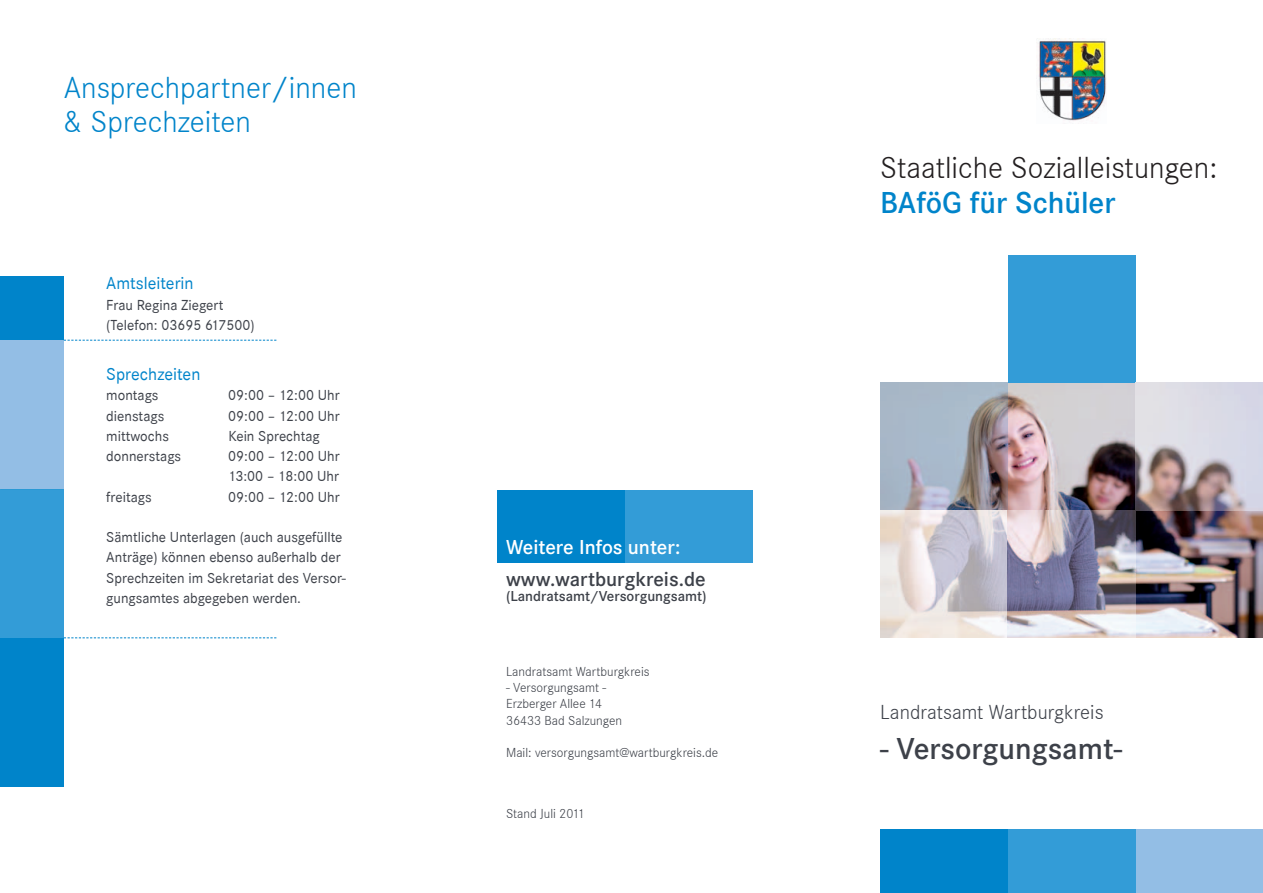
<style>
.page{position:relative;width:1263px;height:893px;background:#fff}
.page>*{position:absolute;margin:0;border:0;box-sizing:border-box;transform-origin:0 0}
.t1{font:300 31.5px/34.5px "Corporate S";color:#0084ca}
.t2{font:300 31.5px "Corporate S";color:#231f20}
.t3{font:600 31.5px "Corporate S";color:#3d4149}
.t4{font:600 31.5px "Corporate S";color:#0084ca}
.t5{font:300 21px "Corporate S";color:#3d4149}
.t6{font:600 21px "Corporate S";color:#3d4149}
.t7{font:600 21px "Corporate S";color:#fff}
.t8{font:18px "Corporate S";color:#0084ca}
.t9{font:15px/20.2px "Corporate S";color:#3d4149}
.t10{font:600 15px "Corporate S";color:#3d4149}
.t11{font:300 13.5px/16.2px "Corporate S";color:#3d4149}
</style>
<div class="page">
<img style="left:1038px;top:38px;width:68px;height:83px">
<img style="left:1008px;top:383px;width:255px;height:255px">
<div style="left:1008px;top:255px;width:127px;height:128px;background:#339cd7"></div>
<img style="left:880px;top:383px;width:128px;height:255px">
<img style="left:1135px;top:383px;width:128px;height:127px">
<img style="left:880px;top:510px;width:128px;height:1px">
<img style="left:1008px;top:510px;width:127px;height:128px">
<div style="left:1135px;top:829px;width:128px;height:64px;background:#93bee5"></div>
<div style="left:880px;top:829px;width:128px;height:64px;background:#0084ca"></div>
<div style="left:1008px;top:829px;width:127px;height:64px;background:#339cd7"></div>
<div style="left:497px;top:490px;width:128px;height:72px;background:#0084ca"></div>
<div style="left:625px;top:490px;width:128px;height:72px;background:#339cd7"></div>
<div style="left:0;top:276px;width:64px;height:64px;background:#0084ca"></div>
<div style="left:0;top:340px;width:64px;height:149px;background:#93bee5"></div>
<div style="left:0;top:489px;width:64px;height:149px;background:#339cd7"></div>
<div style="left:0;top:638px;width:64px;height:149px;background:#0084ca"></div>
<svg style="left:64px;top:340px;width:212px;height:1px"></svg>
<svg style="left:64px;top:637px;width:212px;height:1px"></svg>
<h1 class="t1" style="left:64px;top:69px;width:295px">Ansprechpartner/innen &amp; Sprechzeiten</h1>
<p class="t8" style="left:106px;top:273px;width:89px">Amtsleiterin</p>
<p class="t9" style="left:106px;top:294px;width:150px">Frau Regina Ziegert (Telefon: 03695 617500)</p>
<p class="t8" style="left:106px;top:364px;width:96px">Sprechzeiten</p>
<p class="t9" style="left:106px;top:385px;width:54px">montags</p>
<p class="t9" style="left:228px;top:385px;width:113px">09:00 – 12:00 Uhr</p>
<p class="t9" style="left:106px;top:405px;width:60px">dienstags</p>
<p class="t9" style="left:228px;top:405px;width:113px">09:00 – 12:00 Uhr</p>
<p class="t9" style="left:106px;top:426px;width:64px">mittwochs</p>
<p class="t9" style="left:228px;top:426px;width:93px">Kein Sprechtag</p>
<p class="t9" style="left:106px;top:446px;width:76px">donnerstags</p>
<p class="t9" style="left:228px;top:446px;width:113px">09:00 – 12:00 Uhr<br>13:00 – 18:00 Uhr</p>
<p class="t9" style="left:106px;top:486px;width:47px">freitags</p>
<p class="t9" style="left:228px;top:486px;width:113px">09:00 – 12:00 Uhr</p>
<p class="t9" style="left:106px;top:527px;width:241px">Sämtliche Unterlagen (auch ausgefüllte Anträge) können ebenso außerhalb der Sprechzeiten im Sekretariat des Versor&shy;gungsamtes abgegeben werden.</p>
<h2 class="t7" style="left:506px;top:540px;width:176px">Weitere Infos unter:</h2>
<h2 class="t6" style="left:506px;top:571px;width:201px">www.wartburgkreis.de</h2>
<p class="t10" style="left:506px;top:590px;width:202px">(Landratsamt/Versorgungsamt)</p>
<p class="t11" style="left:506px;top:663px;width:145px">Landratsamt Wartburgkreis</p>
<p class="t11" style="left:506px;top:679px;width:117px">- Versorgungsamt -<br>Erzberger Allee 14<br>36433 Bad Salzungen</p>
<p class="t11" style="left:506px;top:744px;width:214px">Mail: versorgungsamt@wartburgkreis.de</p>
<p class="t11" style="left:506px;top:805px;width:81px">Stand Juli 2011</p>
<h1 class="t2" style="left:880px;top:150px;width:339px">Staatliche Sozialleistungen:</h1>
<h1 class="t4" style="left:880px;top:192px;width:237px">BAföG für Schüler</h1>
<h2 class="t5" style="left:880px;top:700px;width:225px">Landratsamt Wartburgkreis</h2>
<h1 class="t3" style="left:880px;top:738px;width:243px">- Versorgungsamt-</h1>
</div>
